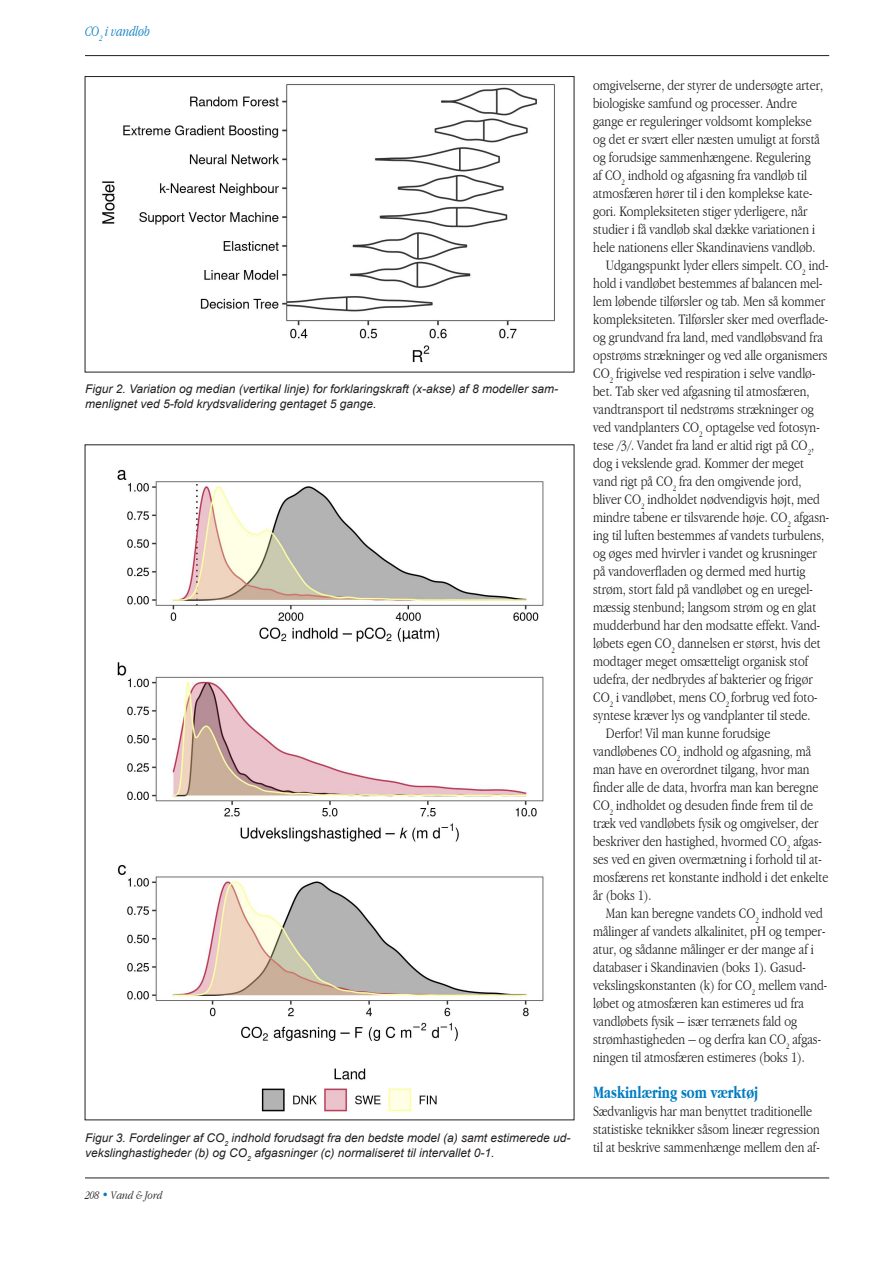
<style>
.page{position:relative;width:893px;height:1263px;background:#fff}
.page>*{position:absolute;margin:0;border:0;box-sizing:border-box;transform-origin:0 0}
.VJ_Mellemrubrik{font:700 condensed 18px "Garamond";color:#007cc2;scale:.9 1}
.VJ_Bodytekst_indryk{font:300 condensed 15px/18px "Garamond";color:#231f20}
.VJ_Bodytekst{font:300 condensed 15px/18px "Garamond";color:#231f20}
.VJ_Mellemrubrik-2{font:italic 300 condensed 15px "Garamond";color:#007cc2;scale:.9 1}
.VJ_Figurtekst{font:italic 12px/15px "Arial";color:#231f20}
.t1{font:italic 300 condensed 12px "Garamond";color:#231f20}
.s1{color:#007cc2}
</style>
<div class="page">
<hr style="left:85px;top:1177px;width:744px;height:1px;background:#231f20">
<svg style="left:109px;top:1177px;width:60px;height:2px"></svg>
<hr style="left:85px;top:55px;width:744px;height:1px;background:#231f20">
<img style="left:102px;top:84px;width:453px;height:279px">
<div style="left:85px;top:76px;width:489px;height:296px;border:1px solid #231f20"></div>
<img style="left:117px;top:469px;width:427px;height:644px">
<p class="VJ_Mellemrubrik-2" style="left:85px;top:23px;width:74px">CO<sub>2</sub> i vandløb</p>
<p class="VJ_Figurtekst" style="left:85px;top:381px;width:475px">Figur 2. Variation og median (vertikal linje) for forklaringskraft (x-akse) af 8 modeller sam&shy;menlignet ved 5-fold krydsvalidering gentaget 5 gange.</p>
<p class="VJ_Figurtekst" style="left:85px;top:1130px;width:487px">Figur 3. Fordelinger af CO<sub>2</sub> indhold forudsagt fra den bedste model (a) samt estimerede ud&shy;vekslinghastigheder (b) og CO<sub>2</sub> afgasninger (c) normaliseret til intervallet 0-1.</p>
<p class="t1" style="left:85px;top:1189px;width:79px">208 <span class="s1">•</span> Vand &amp; Jord</p>
<p class="VJ_Bodytekst" style="left:593px;top:76px;width:232px">omgivelserne, der styrer de undersøgte arter, biologiske samfund og processer. Andre gange er reguleringer voldsomt komplekse og det er svært eller næsten umuligt at forstå og forudsige sammenhængene. Regulering af CO<sub>2</sub> indhold og afgasning fra vandløb til atmosfæren hører til i den komplekse kate&shy;gori. Kompleksiteten stiger yderligere, når studier i få vandløb skal dække variationen i hele nationens eller Skandinaviens vandløb.</p>
<p class="VJ_Bodytekst_indryk" style="left:593px;top:256px;width:238px;text-indent:13px">Udgangspunkt lyder ellers simpelt. CO<sub>2</sub> ind&shy;hold i vandløbet bestemmes af balancen mel&shy;lem løbende tilførsler og tab. Men så kommer kompleksiteten. Tilførsler sker med overflade&shy;og grundvand fra land, med vandløbsvand fra opstrøms strækninger og ved alle organismers CO<sub>2</sub> frigivelse ved respiration i selve vandlø&shy;bet. Tab sker ved afgasning til atmosfæren, vandtransport til nedstrøms strækninger og ved vandplanters CO<sub>2</sub> optagelse ved fotosyn&shy;tese /3/. Vandet fra land er altid rigt på CO<sub>2</sub>, dog i vekslende grad. Kommer der meget vand rigt på CO<sub>2</sub> fra den omgivende jord, bliver CO<sub>2</sub> indholdet nødvendigvis højt, med mindre tabene er tilsvarende høje. CO<sub>2</sub> afgasn&shy;ing til luften bestemmes af vandets turbulens, og øges med hvirvler i vandet og krusninger på vandoverfladen og dermed med hurtig strøm, stort fald på vandløbet og en uregel&shy;mæssig stenbund; langsom strøm og en glat mudderbund har den modsatte effekt. Vand&shy;løbets egen CO<sub>2</sub> dannelsen er størst, hvis det modtager meget omsætteligt organisk stof udefra, der nedbrydes af bakterier og frigør CO<sub>2</sub> i vandløbet, mens CO<sub>2</sub> forbrug ved foto&shy;syntese kræver lys og vandplanter til stede.</p>
<p class="VJ_Bodytekst_indryk" style="left:593px;top:724px;width:237px;text-indent:13px">Derfor! Vil man kunne forudsige vandløbenes CO<sub>2</sub> indhold og afgasning, må man have en overordnet tilgang, hvor man finder alle de data, hvorfra man kan beregne CO<sub>2</sub> indholdet og desuden finde frem til de træk ved vandløbets fysik og omgivelser, der beskriver den hastighed, hvormed CO<sub>2</sub> afgas&shy;ses ved en given overmætning i forhold til at&shy;mosfærens ret konstante indhold i det enkelte år (boks 1).</p>
<p class="VJ_Bodytekst_indryk" style="left:593px;top:904px;width:235px;text-indent:13px">Man kan beregne vandets CO<sub>2</sub> indhold ved målinger af vandets alkalinitet, pH og temper&shy;atur, og sådanne målinger er der mange af i databaser i Skandinavien (boks 1). Gasud&shy;vekslingskonstanten (k) for CO<sub>2</sub> mellem vand&shy;løbet og atmosfæren kan estimeres ud fra vandløbets fysik – især terrænets fald og strømhastigheden – og derfra kan CO<sub>2</sub> afgas&shy;ningen til atmosfæren estimeres (boks 1).</p>
<p class="VJ_Mellemrubrik" style="left:593px;top:1082px;width:185px">Maskinlæring som værktøj</p>
<p class="VJ_Bodytekst" style="left:593px;top:1102px;width:228px">Sædvanligvis har man benyttet traditionelle statistiske teknikker såsom lineær regression til at beskrive sammenhænge mellem den af-</p>
</div>
